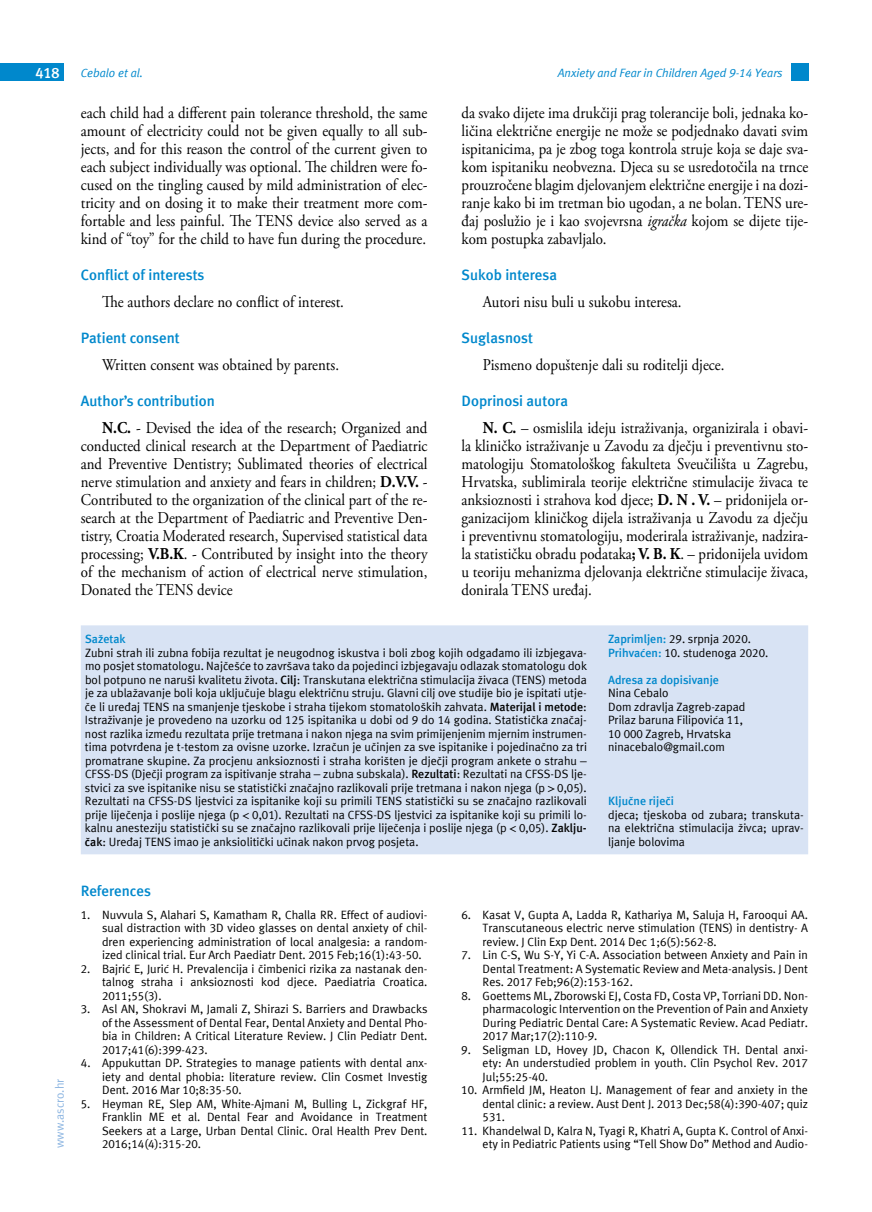
<style>
.page{position:relative;width:872px;height:1212px;background:#fff}
.page>*{position:absolute;margin:0;border:0;box-sizing:border-box;transform-origin:0 0}
.t1{font:16.5px/18px "Adobe Garamond Pro";color:#000;text-align:justify;scale:.9 1}
.t2{font:700 15px "Meta ASC";color:#08c}
.t3{font:700 15px "Meta ASC";color:#fff}
.t4{font:12px/13.5px "Meta ASC";color:#000;text-align:justify}
.t5{font:italic 12px "Meta ASC";color:#08c}
.t6{font:700 12px "Meta ASC";color:#08c}
.t7{font:12px "Meta ASC";color:#8cb5e1}
.s1{font-weight:700}
.s2{font-style:italic}
.s3{font-weight:700;color:#08c}
</style>
<div class="page">
<div style="left:791px;top:64px;width:17px;height:17px;background:#08c"></div>
<div style="left:0;top:64px;width:64px;height:17px;background:#08c"></div>
<div style="left:81px;top:625px;width:727px;height:229px;background:#d8e3f4"></div>
<p class="t3" style="left:35px;top:64px;width:26px">418</p>
<p class="t5" style="left:81px;top:66px;width:64px">Cebalo et al.</p>
<p class="t5" style="left:558px;top:66px;width:226px">Anxiety and Fear in Children Aged 9-14 Years</p>
<p class="t1" style="left:81px;top:105px;width:387px">each child had a different pain tolerance threshold, the same amount of electricity could not be given equally to all sub&shy;jects, and for this reason the control of the current given to each subject individually was optional. The children were fo&shy;cused on the tingling caused by mild administration of elec&shy;tricity and on dosing it to make their treatment more com&shy;fortable and less painful. The TENS device also served as a kind of “toy” for the child to have fun during the procedure.</p>
<p class="t2" style="left:81px;top:266px;width:125px">Conflict of interests</p>
<h1 class="t1" style="left:102px;top:294px;width:270px">The authors declare no conflict of interest.</h1>
<p class="t2" style="left:81px;top:329px;width:101px">Patient consent</p>
<h1 class="t1" style="left:102px;top:357px;width:265px">Written consent was obtained by parents.</h1>
<p class="t2" style="left:81px;top:392px;width:136px">Author’s contribution</p>
<p class="t1" style="left:81px;top:420px;width:387px;text-indent:21px"><span class="s1">N.C.</span> - Devised the idea of the research; Organized and conducted clinical research at the Department of Paediatric and Preventive Dentistry; Sublimated theories of electrical nerve stimulation and anxiety and fears in children; <span class="s1">D.V.V.</span> - Contributed to the organization of the clinical part of the re&shy;search at the Department of Paediatric and Preventive Den&shy;tistry, Croatia Moderated research, Supervised statistical data processing; <span class="s1">V.B.K</span>. - Contributed by insight into the theory of the mechanism of action of electrical nerve stimulation, Donated the TENS device</p>
<p class="t1" style="left:461px;top:105px;width:387px">da svako dijete ima drukčiji prag tolerancije boli, jednaka ko&shy;ličina električne energije ne može se podjednako davati svim ispitanicima, pa je zbog toga kontrola struje koja se daje sva&shy;kom ispitaniku neobvezna. Djeca su se usredotočila na trnce prouzročene blagim djelovanjem električne energije i na dozi&shy;ranje kako bi im tretman bio ugodan, a ne bolan. TENS ure&shy;đaj poslužio je i kao svojevrsna <span class="s2">igračka</span> kojom se dijete tije&shy;kom postupka zabavljalo.</p>
<p class="t2" style="left:461px;top:266px;width:97px">Sukob interesa</p>
<h1 class="t1" style="left:483px;top:294px;width:222px">Autori nisu buli u sukobu interesa.</h1>
<p class="t2" style="left:461px;top:329px;width:73px">Suglasnost</p>
<h1 class="t1" style="left:483px;top:357px;width:270px">Pismeno dopuštenje dali su roditelji djece.</h1>
<p class="t2" style="left:461px;top:392px;width:108px">Doprinosi autora</p>
<p class="t1" style="left:461px;top:420px;width:387px;text-indent:21px"><span class="s1">N. C.</span> – osmislila ideju istraživanja, organizirala i obavi&shy;la kliničko istraživanje u Zavodu za dječju i preventivnu sto&shy;matologiju Stomatološkog fakulteta Sveučilišta u Zagrebu, Hrvatska, sublimirala teorije električne stimulacije živaca te anksioznosti i strahova kod djece; <span class="s1">D. N . V.</span> – pridonijela or&shy;ganizacijom kliničkog dijela istraživanja u Zavodu za dječju i preventivnu stomatologiju, moderirala istraživanje, nadzira&shy;la statističku obradu podataka<span class="s1">; V. B. K</span>. – pridonijela uvidom u teoriju mehanizma djelovanja električne stimulacije živaca, donirala TENS uređaj.</p>
<p class="t7" style="left:53px;top:1148px;width:71px;rotate:-90deg">www.ascro.hr</p>
<p class="t6" style="left:85px;top:632px;width:42px">Sažetak</p>
<p class="t4" style="left:85px;top:646px;width:503px">Zubni strah ili zubna fobija rezultat je neugodnog iskustva i boli zbog kojih odgađamo ili izbjegava&shy;mo posjet stomatologu. Najčešće to završava tako da pojedinci izbjegavaju odlazak stomatologu dok bol potpuno ne naruši kvalitetu života. <span class="s1">Cilj</span>: Transkutana električna stimulacija živaca (TENS) metoda je za ublažavanje boli koja uključuje blagu električnu struju. Glavni cilj ove studije bio je ispitati utje&shy;če li uređaj TENS na smanjenje tjeskobe i straha tijekom stomatoloških zahvata. <span class="s1">Materijal i metode</span>:<br>Istraživanje je provedeno na uzorku od 125 ispitanika u dobi od 9 do 14 godina. Statistička značaj&shy;nost razlika između rezultata prije tretmana i nakon njega na svim primijenjenim mjernim instrumen&shy;tima potvrđena je t-testom za ovisne uzorke. Izračun je učinjen za sve ispitanike i pojedinačno za tri promatrane skupine. Za procjenu anksioznosti i straha korišten je dječji program ankete o strahu – CFSS-DS (Dječji program za ispitivanje straha – zubna subskala). <span class="s1">Rezultati</span>: Rezultati na CFSS-DS lje&shy;stvici za sve ispitanike nisu se statistički značajno razlikovali prije tretmana i nakon njega (p &gt; 0,05).<br>Rezultati na CFSS-DS ljestvici za ispitanike koji su primili TENS statistički su se značajno razlikovali prije liječenja i poslije njega (p &lt; 0,01). Rezultati na CFSS-DS ljestvici za ispitanike koji su primili lo&shy;kalnu anesteziju statistički su se značajno razlikovali prije liječenja i poslije njega (p &lt; 0,05). <span class="s1">Zaklju&shy;čak</span>: Uređaj TENS imao je anksiolitički učinak nakon prvog posjeta.</p>
<p class="t4" style="left:608px;top:632px;width:162px"><span class="s3">Zaprimljen:</span> 29. srpnja 2020.<br><span class="s3">Prihvaćen:</span> 10. studenoga 2020.</p>
<p class="t6" style="left:608px;top:673px;width:112px">Adresa za dopisivanje</p>
<p class="t4" style="left:608px;top:686px;width:139px;text-align:left">Nina Cebalo<br>Dom zdravlja Zagreb-zapad<br>Prilaz baruna Filipovića 11,<br>10 000 Zagreb, Hrvatska ninacebalo@gmail.com</p>
<p class="t6" style="left:608px;top:794px;width:67px">Ključne riječi</p>
<p class="t4" style="left:608px;top:808px;width:197px">djeca; tjeskoba od zubara; transkuta&shy;na električna stimulacija živca; uprav&shy;ljanje bolovima</p>
<p class="t2" style="left:81px;top:882px;width:72px">References</p>
<p class="t4" style="left:102px;top:907px;width:327px;text-indent:-21px">1. Nuvvula S, Alahari S, Kamatham R, Challa RR. Effect of audiovi&shy;sual distraction with 3D video glasses on dental anxiety of chil&shy;dren experiencing administration of local analgesia: a random&shy;ized clinical trial. Eur Arch Paediatr Dent. 2015 Feb;16(1):43-50.</p>
<p class="t4" style="left:102px;top:961px;width:327px;text-indent:-21px">2. Bajrić E, Jurić H. Prevalencija i čimbenici rizika za nastanak den&shy;talnog straha i anksioznosti kod djece. Paediatria Croatica.<br>2011;55(3).</p>
<p class="t4" style="left:102px;top:1002px;width:327px;text-indent:-21px">3. Asl AN, Shokravi M, Jamali Z, Shirazi S. Barriers and Drawbacks of the Assessment of Dental Fear, Dental Anxiety and Dental Pho&shy;bia in Children: A Critical Literature Review. J Clin Pediatr Dent.<br>2017;41(6):399-423.</p>
<p class="t4" style="left:102px;top:1056px;width:327px;text-indent:-21px">4. Appukuttan DP. Strategies to manage patients with dental anx&shy;iety and dental phobia: literature review. Clin Cosmet Investig Dent. 2016 Mar 10;8:35-50.</p>
<p class="t4" style="left:102px;top:1096px;width:327px;text-indent:-21px">5. Heyman RE, Slep AM, White-Ajmani M, Bulling L, Zickgraf HF, Franklin ME et al. Dental Fear and Avoidance in Treatment Seekers at a Large, Urban Dental Clinic. Oral Health Prev Dent.<br>2016;14(4):315-20.</p>
<p class="t4" style="left:482px;top:907px;width:327px;text-indent:-21px">6. Kasat V, Gupta A, Ladda R, Kathariya M, Saluja H, Farooqui AA.<br>Transcutaneous electric nerve stimulation (TENS) in dentistry- A review. J Clin Exp Dent. 2014 Dec 1;6(5):562-8.</p>
<p class="t4" style="left:482px;top:948px;width:327px;text-indent:-21px">7. Lin C-S, Wu S-Y, Yi C-A. Association between Anxiety and Pain in Dental Treatment: A Systematic Review and Meta-analysis. J Dent Res. 2017 Feb;96(2):153-162.</p>
<p class="t4" style="left:482px;top:988px;width:327px;text-indent:-21px">8. Goettems ML, Zborowski EJ, Costa FD, Costa VP, Torriani DD. Non&shy;pharmacologic Intervention on the Prevention of Pain and Anxiety During Pediatric Dental Care: A Systematic Review. Acad Pediatr.<br>2017 Mar;17(2):110-9.</p>
<p class="t4" style="left:482px;top:1042px;width:327px;text-indent:-21px">9. Seligman LD, Hovey JD, Chacon K, Ollendick TH. Dental anxi&shy;ety: An understudied problem in youth. Clin Psychol Rev. 2017<br>Jul;55:25-40.</p>
<p class="t4" style="left:482px;top:1083px;width:327px;text-indent:-21px">10. Armfield JM, Heaton LJ. Management of fear and anxiety in the dental clinic: a review. Aust Dent J. 2013 Dec;58(4):390-407; quiz 531.</p>
<p class="t4" style="left:461px;top:1123px;width:348px;text-align:right">11. Khandelwal D, Kalra N, Tyagi R, Khatri A, Gupta K. Control of Anxi&shy;ety in Pediatric Patients using “Tell Show Do” Method and Audio-</p>
</div>
